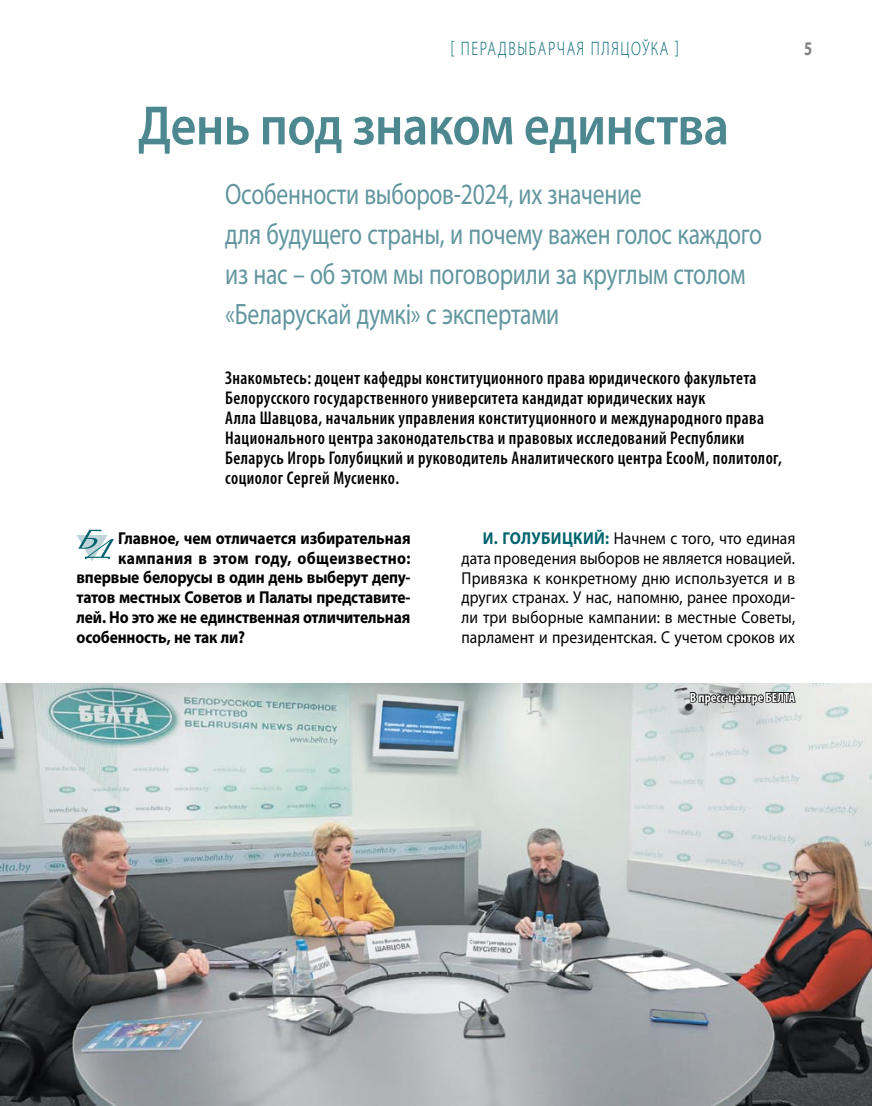
<style>
.page{position:relative;width:872px;height:1106px;background:#fff}
.page>*{position:absolute;margin:0;border:0;box-sizing:border-box;transform-origin:0 0}
.t1{font:600 55.8px "Myriad Pro";letter-spacing:-.01em;color:#4d8891;scale:.9 1}
.t2{font:29.55px/39.9px "Myriad Pro";letter-spacing:-.01em;color:#62969f;scale:.8 1}
.t3{font:300 19.5px "Myriad Pro";letter-spacing:.11em;color:#00636d;scale:.75 1}
.t4{font:700 19.5px "Myriad Pro";color:#808285;scale:.75 1}
.t5{font:600 condensed 18.45px/20px "Myriad Pro";letter-spacing:.025em;color:#000;scale:.95 1}
.t6{font:17.25px/20px "Myriad Pro";letter-spacing:.005em;color:#000;text-align:justify;scale:.9 1}
.t7{font:700 17.25px "Myriad Pro";letter-spacing:-.01em;color:#000;scale:.9 1}
.t8{font:700 17.25px "Myriad Pro";letter-spacing:.025em;color:#000;scale:.9 1}
.t9{font:700 condensed 13.5px "Myriad Pro";color:#fff}
.s1{font-weight:700;color:#00636d}
</style>
<div class="page">
<img style="left:0;top:683px;width:872px;height:423px">
<svg style="left:77px;top:530px;width:37px;height:31px"></svg>
<svg style="left:689px;top:683px;width:107px;height:37px;background:#a6a9a9"></svg>
<p class="t3" style="left:450px;top:38px;width:306px">[ Перадвыбарчая пляцоўка ]</p>
<p class="t4" style="left:804px;top:36px;width:12px">5</p>
<h1 class="t1" style="left:138px;top:90px;width:658px">День под знаком единства</h1>
<h2 class="t2" style="left:225px;top:174px;width:673px">Особенности выборов-2024, их значение<br>для будущего страны, и почему важен голос каждого из нас – об этом мы поговорили за круглым столом «Беларускай думкі» с экспертами</h2>
<p class="t5" style="left:225px;top:367px;width:587px">Знакомьтесь: доцент кафедры конституционного права юридического факультета Белорусского государственного университета кандидат юридических наук<br>Алла Шавцова, начальник управления конституционного и международного права Национального центра законодательства и правовых исследований Республики Беларусь Игорь Голубицкий и руководитель Аналитического центра EcooM, политолог, социолог Сергей Мусиенко.</p>
<p class="t7" style="left:118px;top:526px;width:326px">Главное, чем отличается избирательная</p>
<p class="t8" style="left:118px;top:546px;width:326px">кампания в этом году, общеизвестно:</p>
<p class="t7" style="left:77px;top:566px;width:372px">впервые белорусы в один день выберут депу-</p>
<p class="t7" style="left:77px;top:586px;width:372px">татов местных Советов и Палаты представите-</p>
<p class="t7" style="left:77px;top:606px;width:372px">лей. Но это же не единственная отличительная</p>
<p class="t7" style="left:77px;top:626px;width:189px">особенность, не так ли?</p>
<p class="t6" style="left:461px;top:527px;width:372px;text-indent:21px"><span class="s1">И. Голубицкий:</span> Начнем с того, что единая дата проведения выборов не является новацией.<br>Привязка к конкретному дню используется и в других странах. У нас, напомню, ранее проходи&shy;ли три выборные кампании: в местные Советы, парламент и президентская. С учетом сроков их</p>
<p class="t9" style="left:690px;top:689px;width:106px">В пресс-центре БЕЛТА</p>
</div>
